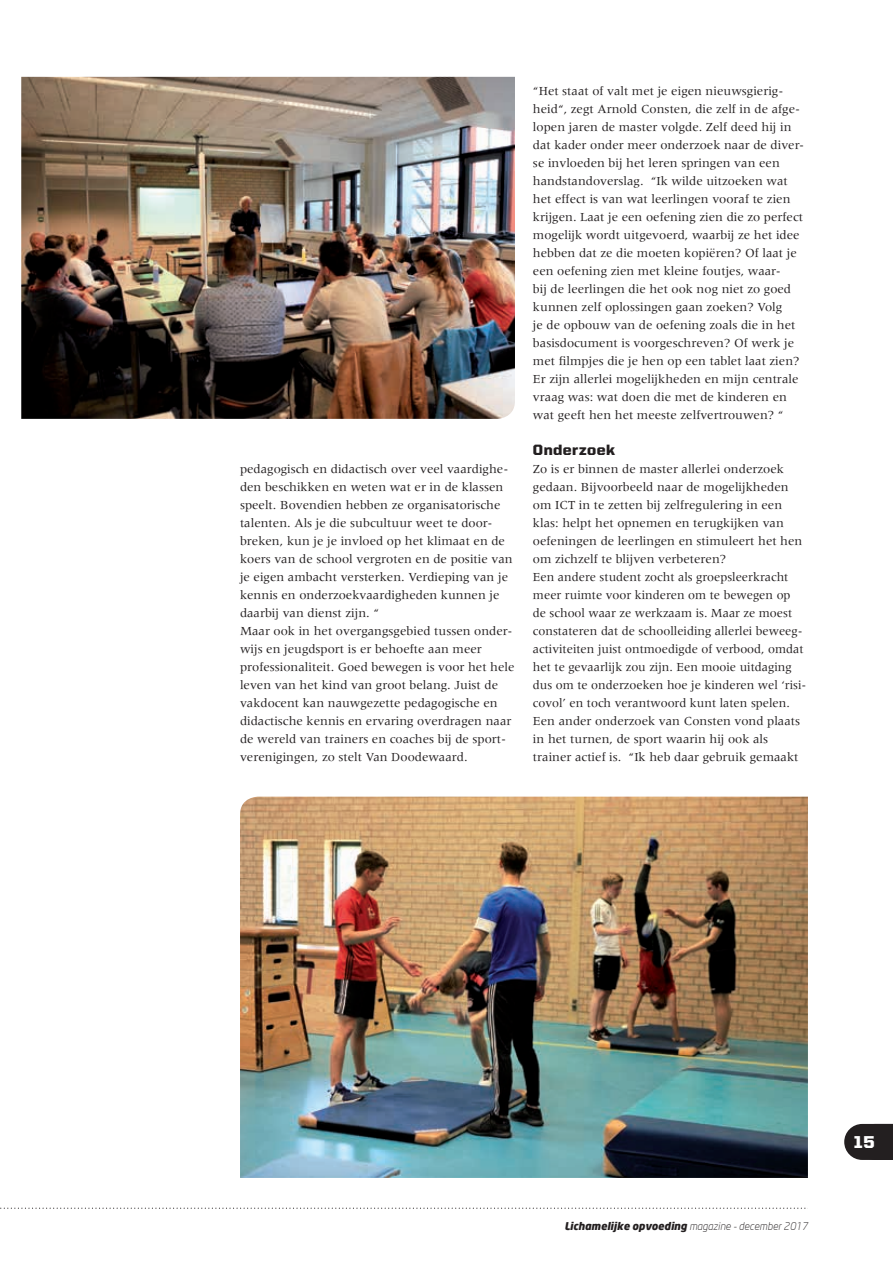
<style>
.page{position:relative;width:893px;height:1263px;background:#fff}
.page>*{position:absolute;margin:0;border:0;box-sizing:border-box;transform-origin:0 0}
.t1{font:900 17.25px "United Sans Reg";color:#fff}
.t2{font:900 15px "United Sans Reg";letter-spacing:.025em;color:#231f20}
.t3{font:12.75px/18px "Meridien LT Std";color:#231f20}
.t4{font:italic 900 10.5px "Neo Sans";color:#231f20}
.s1{font-weight:300}
</style>
<div class="page">
<img style="left:21px;top:77px;width:494px;height:342px">
<img style="left:240px;top:797px;width:568px;height:381px">
<svg style="left:844px;top:1124px;width:49px;height:36px;background:#353132"></svg>
<svg style="left:0;top:1207px;width:808px;height:2px"></svg>
<p class="t3" style="left:240px;top:459px;width:276px">pedagogisch en didactisch over veel vaardighe&shy;den beschikken en weten wat er in de klassen speelt. Bovendien hebben ze organisatorische talenten. Als je die subcultuur weet te door&shy;breken, kun je je invloed op het klimaat en de koers van de school vergroten en de positie van je eigen ambacht versterken. Verdieping van je kennis en onderzoekvaardigheden kunnen je daarbij van dienst zijn. “<br>Maar ook in het overgangsgebied tussen onder&shy;wijs en jeugdsport is er behoefte aan meer professionaliteit. Goed bewegen is voor het hele leven van het kind van groot belang. Juist de vakdocent kan nauwgezette pedagogische en didactische kennis en ervaring overdragen naar de wereld van trainers en coaches bij de sport&shy;verenigingen, zo stelt Van Doodewaard.</p>
<p class="t3" style="left:533px;top:81px;width:273px">“Het staat of valt met je eigen nieuwsgierig&shy;heid“, zegt Arnold Consten, die zelf in de afge&shy;lopen jaren de master volgde. Zelf deed hij in dat kader onder meer onderzoek naar de diver&shy;se invloeden bij het leren springen van een handstandoverslag. “Ik wilde uitzoeken wat het effect is van wat leerlingen vooraf te zien krijgen. Laat je een oefening zien die zo perfect mogelijk wordt uitgevoerd, waarbij ze het idee hebben dat ze die moeten kopiëren? Of laat je een oefening zien met kleine foutjes, waar-<br>bij de leerlingen die het ook nog niet zo goed kunnen zelf oplossingen gaan zoeken? Volg<br>je de opbouw van de oefening zoals die in het basisdocument is voorgeschreven? Of werk je met filmpjes die je hen op een tablet laat zien?<br>Er zijn allerlei mogelijkheden en mijn centrale vraag was: wat doen die met de kinderen en wat geeft hen het meeste zelfvertrouwen? “</p>
<p class="t2" style="left:533px;top:441px;width:84px">Onderzoek</p>
<p class="t3" style="left:533px;top:459px;width:275px">Zo is er binnen de master allerlei onderzoek gedaan. Bijvoorbeeld naar de mogelijkheden om ICT in te zetten bij zelfregulering in een klas: helpt het opnemen en terugkijken van oefeningen de leerlingen en stimuleert het hen om zichzelf te blijven verbeteren?<br>Een andere student zocht als groepsleerkracht meer ruimte voor kinderen om te bewegen op de school waar ze werkzaam is. Maar ze moest constateren dat de schoolleiding allerlei beweeg&shy;activiteiten juist ontmoedigde of verbood, omdat het te gevaarlijk zou zijn. Een mooie uitdaging dus om te onderzoeken hoe je kinderen wel ‘risi&shy;covol’ en toch verantwoord kunt laten spelen.<br>Een ander onderzoek van Consten vond plaats in het turnen, de sport waarin hij ook als trainer actief is. “Ik heb daar gebruik gemaakt</p>
<p class="t4" style="left:564px;top:1219px;width:245px">Lichamelijke opvoeding <span class="s1">magazine - december 2017</span></p>
<h1 class="t1" style="left:854px;top:1133px;width:22px">15</h1>
</div>
